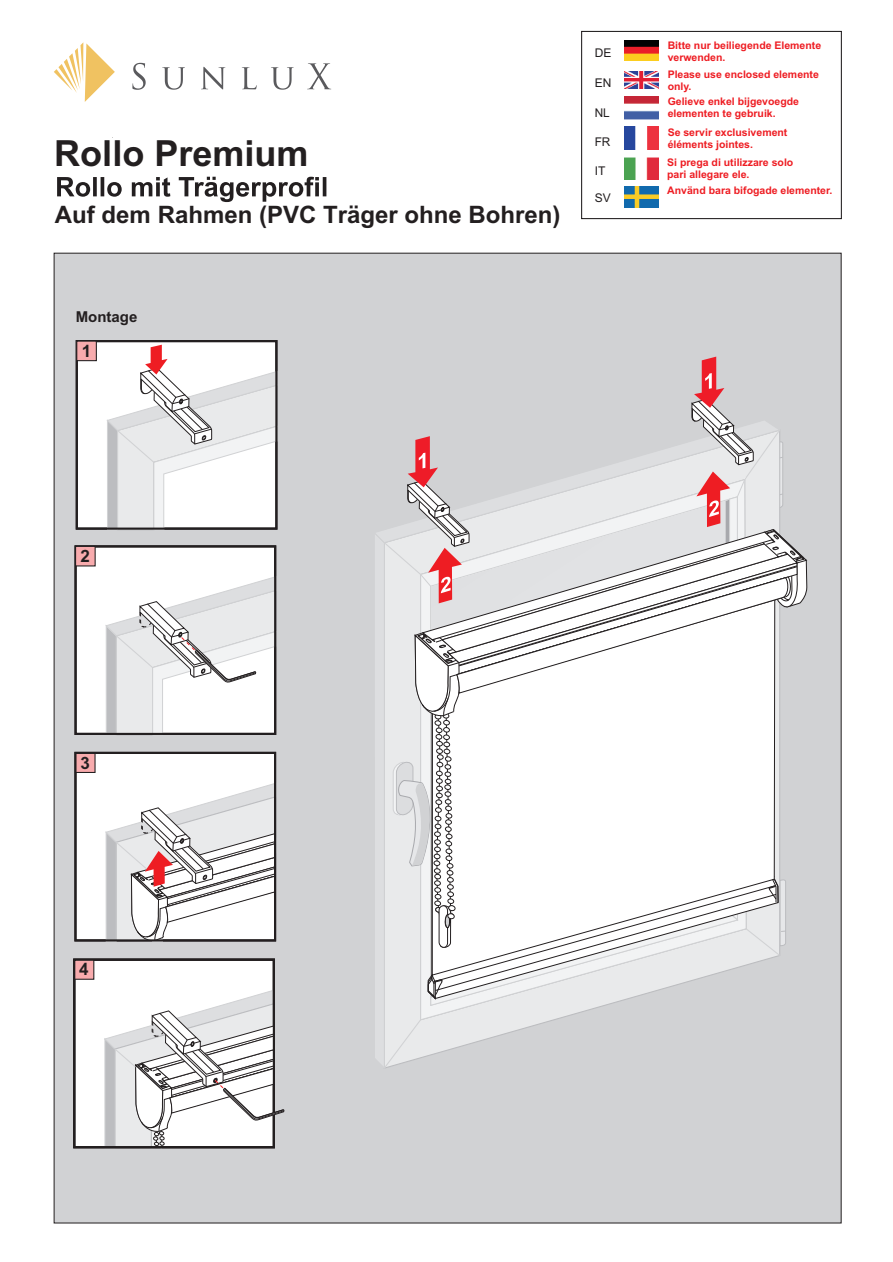
<style>
.page{position:relative;width:893px;height:1262px;background:#fff}
.page>*{position:absolute;margin:0;border:0;box-sizing:border-box;transform-origin:0 0}
.t1{font:700 36px "Arial";color:#231f20}
.t2{font:700 24px "Arial";color:#231f20}
.t3{font:700 16.95px "Arial";color:#231f20}
.t4{font:700 15px "Arial";color:#231f20}
.t5{font:12px "Arial";color:#231f20}
.t6{font:700 10.5px/11.7px "Arial";color:#ee1d23}
</style>
<div class="page">
<div style="left:54px;top:253px;width:787px;height:970px;background:#d1d2d4"></div>
<div style="left:74px;top:545px;width:202px;height:190px;background:#fff"></div>
<div style="left:76px;top:340px;width:201px;height:189px;background:#fff"></div>
<div style="left:581px;top:31px;width:260px;height:188px;border:1px solid #231f20"></div>
<img style="left:624px;top:40px;width:34px;height:21px">
<img style="left:624px;top:186px;width:34px;height:22px">
<img style="left:624px;top:72px;width:34px;height:17px">
<img style="left:624px;top:97px;width:34px;height:23px">
<img style="left:624px;top:157px;width:34px;height:23px">
<img style="left:624px;top:127px;width:34px;height:22px">
<svg style="left:132px;top:63px;width:162px;height:27px"></svg>
<svg style="left:307px;top:63px;width:24px;height:26px"></svg>
<svg style="left:54px;top:42px;width:61px;height:60px"></svg>
<div style="left:76px;top:340px;width:201px;height:189px;border:2px solid #231f20"></div>
<div style="left:74px;top:545px;width:202px;height:190px;border:2px solid #231f20"></div>
<div style="left:76px;top:340px;width:21px;height:21px;background:#f8abad;border:1px solid #231f20"></div>
<div style="left:75px;top:546px;width:21px;height:20px;background:#f8abad;border:1px solid #231f20"></div>
<svg style="left:106px;top:576px;width:171px;height:160px"></svg>
<svg style="left:107px;top:345px;width:171px;height:185px"></svg>
<svg style="left:375px;top:356px;width:432px;height:712px"></svg>
<div style="left:74px;top:752px;width:202px;height:189px;background:#fff"></div>
<div style="left:75px;top:752px;width:21px;height:21px;background:#f8abad;border:1px solid #231f20"></div>
<div style="left:73px;top:958px;width:202px;height:190px;background:#fff"></div>
<div style="left:74px;top:959px;width:20px;height:20px;background:#f8abad"></div>
<div style="left:73px;top:958px;width:202px;height:190px;border:2px solid #231f20"></div>
<svg style="left:104px;top:989px;width:180px;height:159px"></svg>
<svg style="left:57px;top:177px;width:269px;height:25px"></svg>
<div style="left:74px;top:752px;width:202px;height:189px;border:2px solid #231f20"></div>
<svg style="left:106px;top:783px;width:171px;height:159px"></svg>
<h1 class="t1" style="left:54px;top:140px;width:256px">Rollo Premium</h1>
<h2 class="t2" style="left:55px;top:206px;width:507px">Auf dem Rahmen (PVC Träger ohne Bohren)</h2>
<h3 class="t4" style="left:76px;top:311px;width:63px">Montage</h3>
<h3 class="t3" style="left:82px;top:344px;width:11px">1</h3>
<p class="t5" style="left:594px;top:48px;width:18px">DE</p>
<p class="t5" style="left:594px;top:78px;width:18px">EN</p>
<p class="t5" style="left:594px;top:108px;width:17px">NL</p>
<p class="t5" style="left:594px;top:137px;width:17px">FR</p>
<p class="t5" style="left:594px;top:166px;width:12px">IT</p>
<p class="t5" style="left:594px;top:193px;width:18px">SV</p>
<p class="t6" style="left:667px;top:41px;width:155px">Bitte nur beiliegende Elemente verwenden.</p>
<p class="t6" style="left:667px;top:70px;width:153px">Please use enclosed elemente only.</p>
<p class="t6" style="left:667px;top:97px;width:133px">Gelieve enkel bijgevoegde elementen te gebruik.</p>
<p class="t6" style="left:667px;top:128px;width:121px">Se servir exclusivement éléments jointes.</p>
<p class="t6" style="left:667px;top:157px;width:128px">Si prega di utilizzare solo pari allegare ele.</p>
<p class="t6" style="left:667px;top:185px;width:167px">Använd bara bifogade elementer.</p>
<h3 class="t3" style="left:81px;top:550px;width:11px">2</h3>
<h3 class="t3" style="left:80px;top:756px;width:11px">3</h3>
<h3 class="t3" style="left:79px;top:963px;width:11px">4</h3>
</div>
